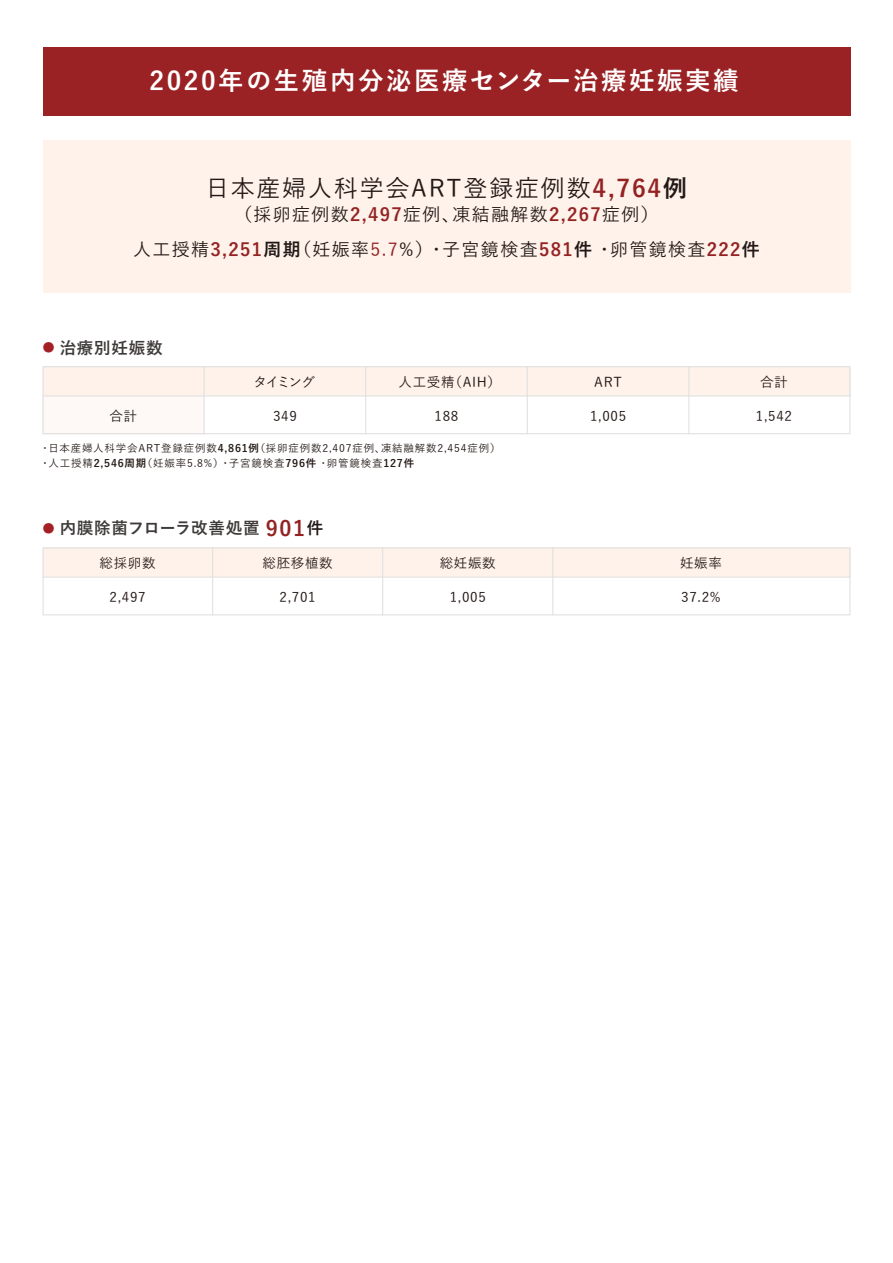
<style>
.page{position:relative;width:893px;height:1263px;background:#fff}
.page>*{position:absolute;margin:0;border:0;box-sizing:border-box;transform-origin:0 0}
.t1{font:700 25.5px "Yu Go";letter-spacing:.1em;color:#fff}
.t2{font:500 24px "Yu Go";letter-spacing:.075em;color:#221815}
.t3{font:500 18px/34.5px "Yu Go";letter-spacing:.075em;color:#221815;text-align:center}
.t4{font:700 16.5px "Yu Go";letter-spacing:.05em;color:#3e3a39}
.t5{font:500 13.5px "Yu Go";letter-spacing:.05em;color:#221815}
.t6{font:500 10.5px/15px "Yu Go";letter-spacing:.075em;color:#221815}
.s1{font-weight:700;color:#942223}
.s2{font-weight:700}
.s3{color:#942223}
.s4{font-size:12.3px;color:#a32125}
.s5{font-size:21px;color:#942223}
.s6{color:#221815}
</style>
<div class="page">
<div style="left:43px;top:140px;width:807px;height:152px;background:#fef2ea"></div>
<svg style="left:43px;top:366px;width:807px;height:68px"></svg>
<hr style="left:204px;top:366px;width:1px;height:68px;background:#e0e1e0">
<hr style="left:365px;top:366px;width:1px;height:68px;background:#e0e1e0">
<hr style="left:527px;top:366px;width:1px;height:68px;background:#e0e1e0">
<hr style="left:688px;top:366px;width:1px;height:68px;background:#e0e1e0">
<hr style="left:43px;top:395px;width:807px;height:1px;background:#e0e1e0">
<svg style="left:43px;top:547px;width:807px;height:68px"></svg>
<hr style="left:212px;top:547px;width:1px;height:68px;background:#e0e1e0">
<hr style="left:382px;top:547px;width:1px;height:68px;background:#e0e1e0">
<hr style="left:552px;top:547px;width:1px;height:68px;background:#e0e1e0">
<hr style="left:43px;top:577px;width:807px;height:1px;background:#e0e1e0">
<div style="left:43px;top:47px;width:807px;height:68px;background:#9b2224"></div>
<h1 class="t1" style="left:150px;top:67px;width:591px">2020年の生殖内分泌医療センター治療妊娠実績</h1>
<h2 class="t2" style="left:205px;top:166px;width:483px">日本産婦人科学会ART登録症例数<span class="s1">4,764</span><span class="s2">例</span></h2>
<h3 class="t3" style="left:133px;top:195px;width:628px">（採卵症例数<span class="s1">2,497</span>症例、凍結融解数<span class="s1">2,267</span>症例）<br>人工授精<span class="s1">3,251</span><span class="s2">周期</span>（妊娠率<span class="s3">5.7</span>%）・子宮鏡検査<span class="s1">581</span><span class="s2">件</span> ・卵管鏡検査<span class="s1">222</span><span class="s2">件</span></h3>
<h3 class="t4" style="left:43px;top:338px;width:122px"><span class="s4">●</span> 治療別妊娠数</h3>
<p class="t5" style="left:254px;top:369px;width:63px">タイミング</p>
<p class="t5" style="left:399px;top:369px;width:104px">人工受精（AIH）</p>
<p class="t5" style="left:594px;top:369px;width:29px">ART</p>
<p class="t5" style="left:760px;top:369px;width:29px">合計</p>
<p class="t5" style="left:109px;top:403px;width:29px">合計</p>
<p class="t5" style="left:273px;top:403px;width:25px">349</p>
<p class="t5" style="left:435px;top:403px;width:25px">188</p>
<p class="t5" style="left:590px;top:403px;width:38px">1,005</p>
<p class="t5" style="left:756px;top:403px;width:38px">1,542</p>
<p class="t6" style="left:40px;top:439px;width:462px">・日本産婦人科学会ART登録症例数<span class="s2">4,861例</span>（採卵症例数2,407症例、凍結融解数2,454症例）・人工授精<span class="s2">2,546周期</span>（妊娠率5.8%）・子宮鏡検査<span class="s2">796件</span> ・卵管鏡検査<span class="s2">127件</span></p>
<h3 class="t4" style="left:43px;top:519px;width:282px"><span class="s4">●</span> 内膜除菌フローラ改善処置 <span class="s5">901</span><span class="s6">件</span></h3>
<p class="t5" style="left:263px;top:550px;width:72px">総胚移植数</p>
<p class="t5" style="left:440px;top:550px;width:58px">総妊娠数</p>
<p class="t5" style="left:109px;top:584px;width:38px">2,497</p>
<p class="t5" style="left:280px;top:584px;width:38px">2,701</p>
<p class="t5" style="left:450px;top:584px;width:38px">1,005</p>
<p class="t5" style="left:681px;top:584px;width:41px">37.2%</p>
<p class="t5" style="left:100px;top:550px;width:58px">総採卵数</p>
<p class="t5" style="left:680px;top:550px;width:43px">妊娠率</p>
</div>
